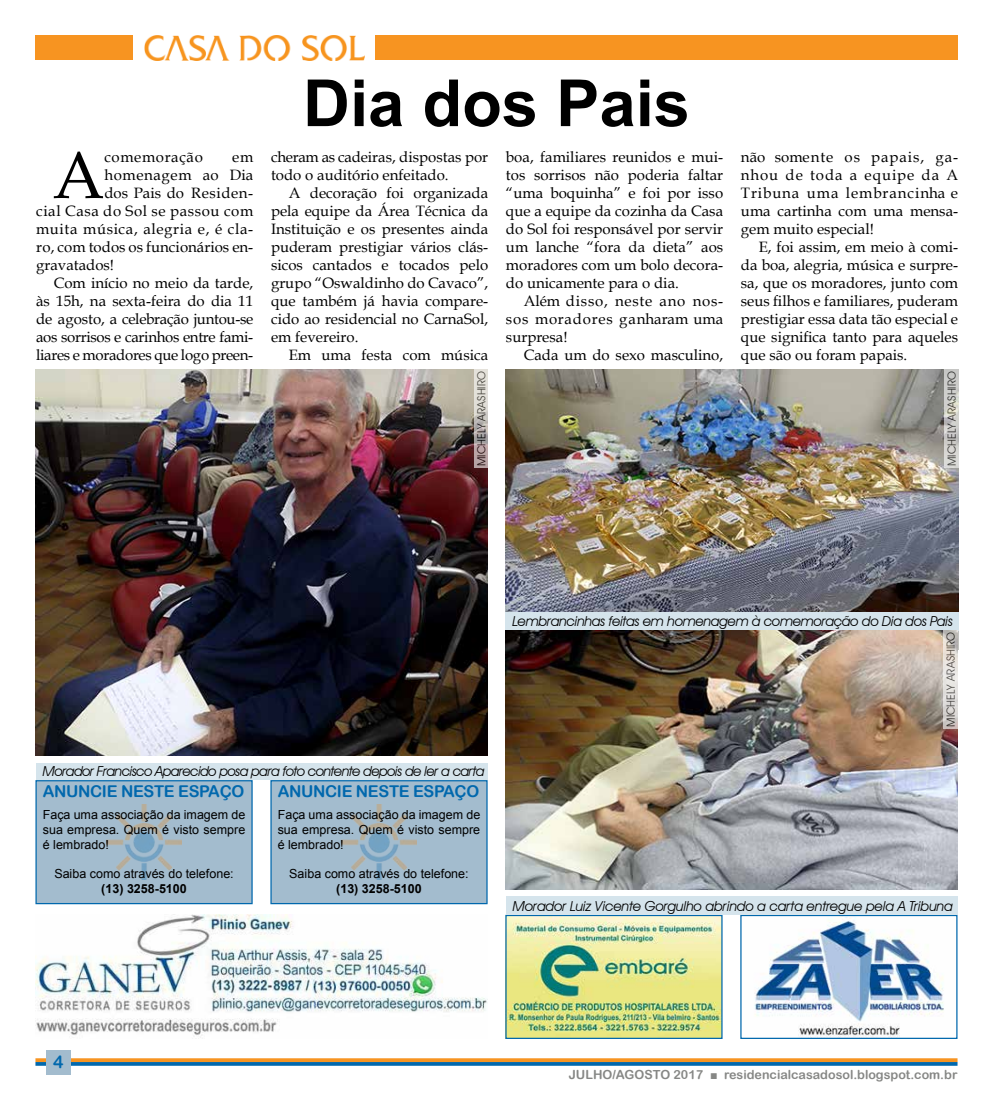
<style>
.page{position:relative;width:993px;height:1117px;background:#fff}
.page>*{position:absolute;margin:0;border:0;box-sizing:border-box;transform-origin:0 0}
.t1{font:66.5px "Book Antiqua";color:#000}
.t2{font:700 65px "Arial";color:#000}
.t3{font:17.5px "Arial Rounded MT Bold";color:#0168ad}
.t4{font:16.25px "Arial Rounded MT Bold";letter-spacing:-.02em;color:#0168ad}
.t5{font:15px/18px "Book Antiqua";color:#000;text-align:justify}
.t6{font:15px "Book Antiqua";letter-spacing:-.02em;color:#000}
.t7{font:15px "Book Antiqua";letter-spacing:.04em;color:#000}
.t8{font:15px "Book Antiqua";letter-spacing:.02em;color:#000}
.t9{font:italic 13.75px "Avant Garde IT Cby BT";letter-spacing:-.02em;color:#000}
.t10{font:italic 13.75px "Avant Garde IT Cby BT";letter-spacing:-.04em;color:#000}
.t11{font:12.5px/15px "Arial";color:#000;text-align:justify}
.t12{font:12.5px "Arial Rounded MT Bold";color:#868785}
.t13{font:700 12.5px "Arial";color:#000}
.t14{font:11.25px "Avant Garde IT Cby BT";color:#000}
.s1{font-family:"Arial"}
</style>
<div class="page">
<svg style="left:35px;top:1061px;width:922px;height:4px;background:#427489"></svg>
<svg style="left:35px;top:1058px;width:922px;height:3px;background:#f79d35"></svg>
<div style="left:46px;top:1049px;width:25px;height:25px;background:#a3bcce"></div>
<img style="left:144px;top:35px;width:221px;height:25px">
<div style="left:35px;top:35px;width:98px;height:25px;background:#f79421"></div>
<div style="left:375px;top:35px;width:582px;height:25px;background:#f79421"></div>
<img style="left:505px;top:369px;width:453px;height:520px">
<div style="left:505px;top:611px;width:453px;height:19px;background:#d5e4ec"></div>
<img style="left:36px;top:369px;width:451px;height:386px">
<div style="left:36px;top:762px;width:451px;height:17px;background:#d5e4ec"></div>
<img style="left:507px;top:916px;width:213px;height:120px">
<div style="left:505px;top:914px;width:217px;height:124px;border:1px solid #0168ad"></div>
<img style="left:742px;top:916px;width:213px;height:120px">
<div style="left:740px;top:914px;width:217px;height:124px;border:1px solid #0168ad"></div>
<div style="left:270px;top:780px;width:217px;height:124px;background:#a3bcce;border:1px solid #0168ad"></div>
<img style="left:341px;top:804px;width:75px;height:75px">
<div style="left:35px;top:780px;width:217px;height:124px;background:#a3bcce;border:1px solid #0168ad"></div>
<img style="left:106px;top:804px;width:76px;height:75px">
<svg style="left:474px;top:369px;width:14px;height:98px"></svg>
<img style="left:505px;top:630px;width:452px;height:259px">
<div style="left:505px;top:896px;width:452px;height:18px;background:#d5e4ec"></div>
<svg style="left:943px;top:630px;width:14px;height:98px"></svg>
<img style="left:36px;top:914px;width:451px;height:124px">
<svg style="left:944px;top:369px;width:14px;height:98px"></svg>
<h1 class="t1" style="left:53px;top:129px;width:53px">A</h1>
<p class="t7" style="left:104px;top:146px;width:100px">comemoração</p>
<p class="t5" style="left:232px;top:147px;width:23px">em</p>
<p class="t7" style="left:104px;top:164px;width:150px">homenagem ao Dia</p>
<p class="t8" style="left:104px;top:182px;width:150px">dos Pais do Residen-</p>
<p class="t7" style="left:36px;top:200px;width:219px">cial Casa do Sol se passou com</p>
<p class="t7" style="left:36px;top:218px;width:219px">muita música, alegria e, é cla-</p>
<p class="t5" style="left:36px;top:237px;width:219px">ro, com todos os funcionários en-</p>
<p class="t5" style="left:36px;top:255px;width:80px">gravatados!</p>
<p class="t5" style="left:54px;top:273px;width:201px">Com início no meio da tarde,</p>
<p class="t5" style="left:36px;top:291px;width:219px">às 15h, na sexta-feira do dia 11</p>
<p class="t6" style="left:36px;top:308px;width:219px">de agosto, a celebração juntou-se</p>
<p class="t6" style="left:36px;top:326px;width:219px">aos sorrisos e carinhos entre fami-</p>
<p class="t6" style="left:36px;top:344px;width:219px">liares e moradores que logo preen-</p>
<h2 class="t2" style="left:303px;top:60px;width:388px">Dia dos Pais</h2>
<p class="t5" style="left:271px;top:147px;width:219px">cheram as cadeiras, dispostas por todo o auditório enfeitado.</p>
<p class="t5" style="left:271px;top:183px;width:219px;text-indent:18px">A decoração foi organizada pela equipe da Área Técnica da Instituição e os presentes ainda puderam prestigiar vários clás&shy;sicos cantados e tocados pelo grupo “Oswaldinho do Cavaco”, que também já havia compare&shy;cido ao residencial no CarnaSol, em fevereiro.</p>
<p class="t5" style="left:289px;top:345px;width:201px">Em uma festa com música</p>
<p class="t14" style="left:474px;top:465px;width:96px;rotate:-90deg">MICHELY ARASHIRO</p>
<p class="t5" style="left:506px;top:147px;width:219px">boa, familiares reunidos e mui&shy;tos sorrisos não poderia faltar “uma boquinha” e foi por isso que a equipe da cozinha da Casa do Sol foi responsável por servir um lanche “fora da dieta” aos moradores com um bolo decora&shy;do unicamente para o dia.</p>
<p class="t5" style="left:506px;top:291px;width:219px;text-indent:18px">Além disso, neste ano nos&shy;sos moradores ganharam uma surpresa!</p>
<p class="t5" style="left:523px;top:345px;width:201px">Cada um do sexo masculino,</p>
<p class="t5" style="left:740px;top:147px;width:219px">não somente os papais, ga&shy;nhou de toda a equipe da A Tribuna uma lembrancinha e uma cartinha com uma mensa&shy;gem muito especial!</p>
<p class="t5" style="left:740px;top:237px;width:219px;text-indent:18px">E, foi assim, em meio à comi&shy;da boa, alegria, música e surpre&shy;sa, que os moradores, junto com seus filhos e familiares, puderam prestigiar essa data tão especial e que significa tanto para aqueles que são ou foram papais.</p>
<p class="t14" style="left:944px;top:465px;width:96px;rotate:-90deg">MICHELY ARASHIRO</p>
<p class="t9" style="left:512px;top:613px;width:441px">Lembrancinhas feitas em homenagem à comemoração do Dia dos Pais</p>
<p class="t14" style="left:943px;top:726px;width:96px;rotate:-90deg">MICHELY ARASHIRO</p>
<p class="t10" style="left:43px;top:762px;width:443px">Morador Francisco Aparecido posa para foto contente depois de ler a carta</p>
<p class="t4" style="left:43px;top:781px;width:203px">ANUNCIE NESTE ESPAÇO</p>
<p class="t11" style="left:43px;top:807px;width:204px">Faça uma associação da imagem de sua empresa. Quem é visto sempre é lembrado!</p>
<p class="t11" style="left:54px;top:866px;width:181px">Saiba como através do telefone:</p>
<p class="t13" style="left:101px;top:880px;width:87px">(13) 3258-5100</p>
<p class="t4" style="left:277px;top:781px;width:203px">ANUNCIE NESTE ESPAÇO</p>
<p class="t11" style="left:277px;top:807px;width:204px">Faça uma associação da imagem de sua empresa. Quem é visto sempre é lembrado!</p>
<p class="t11" style="left:289px;top:866px;width:181px">Saiba como através do telefone:</p>
<p class="t13" style="left:336px;top:880px;width:87px">(13) 3258-5100</p>
<p class="t9" style="left:512px;top:897px;width:441px">Morador Luiz Vicente Gorgulho abrindo a carta entregue pela A Tribuna</p>
<p class="t3" style="left:53px;top:1051px;width:12px">4</p>
<p class="t12" style="left:568px;top:1066px;width:390px">JULHO/AGOSTO 2017 <span class="s1">■</span> residencialcasadosol.blogspot.com.br</p>
</div>
